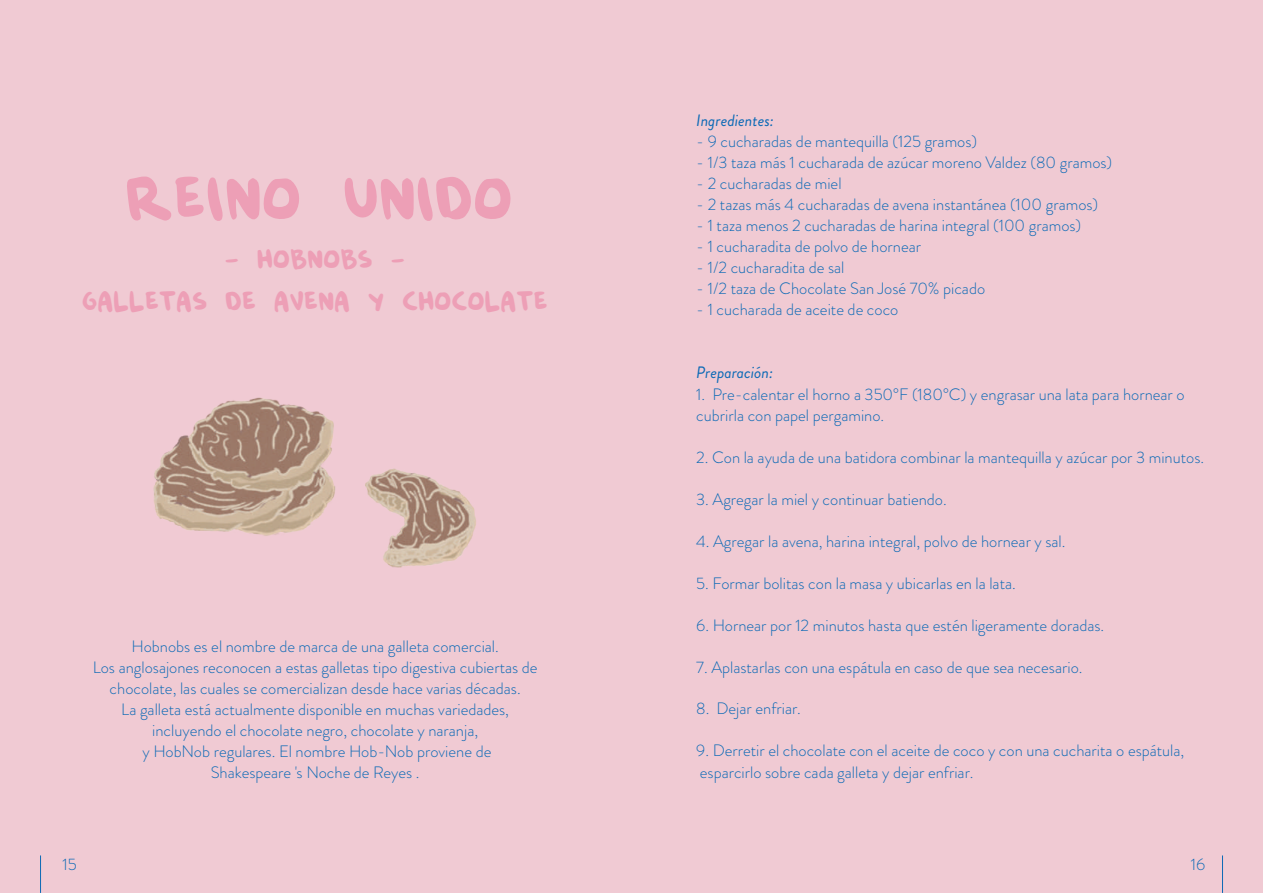
<style>
.page{position:relative;width:1263px;height:893px;background:#fff}
.page>*{position:absolute;margin:0;border:0;box-sizing:border-box;transform-origin:0 0}
.t1{font:82.95px "Malin Kundang Demo";color:#ed9fb6}
.t2{font:36px/42px "Malin Kundang Demo";color:#ed9fb6;text-align:center}
.t3{font:300 16.5px/21px "Brandon Grotesque";color:#0c6ab6}
.t4{font:italic 16.5px "Brandon Grotesque";color:#0c6ab6}
</style>
<div class="page">
<div style="left:0;top:0;width:1263px;height:892px;background:#f0cad3"></div>
<img style="left:153px;top:401px;width:323px;height:165px">
<h1 class="t1" style="left:127px;top:156px;width:389px">reino unido</h1>
<h2 class="t2" style="left:83px;top:237px;width:467px">- hobnobs -<br>galletas de avena y chocolate</h2>
<p class="t3" style="left:93px;top:636px;width:446px;text-align:center">Hobnobs es el nombre de marca de una galleta comercial.<br>Los anglosajones reconocen a estas galletas tipo digestiva cubiertas de chocolate, las cuales se comercializan desde hace varias décadas.<br>La galleta está actualmente disponible en muchas variedades, incluyendo el chocolate negro, chocolate y naranja,<br>y HobNob regulares. El nombre Hob-Nob proviene de<br>Shakespeare 's Noche de Reyes .</p>
<p class="t4" style="left:696px;top:109px;width:79px">Ingredientes:</p>
<p class="t3" style="left:696px;top:131px;width:282px">- 9 cucharadas de mantequilla (125 gramos)</p>
<p class="t3" style="left:696px;top:152px;width:417px">- 1/3 taza más 1 cucharada de azúcar moreno Valdez (80 gramos)</p>
<p class="t3" style="left:696px;top:173px;width:147px">- 2 cucharadas de miel</p>
<p class="t3" style="left:696px;top:194px;width:403px">- 2 tazas más 4 cucharadas de avena instantánea (100 gramos)</p>
<p class="t3" style="left:696px;top:215px;width:386px">- 1 taza menos 2 cucharadas de harina integral (100 gramos)</p>
<p class="t3" style="left:696px;top:236px;width:226px">- 1 cucharadita de polvo de hornear</p>
<p class="t3" style="left:696px;top:257px;width:150px">- 1/2 cucharadita de sal</p>
<p class="t3" style="left:696px;top:278px;width:290px">- 1/2 taza de Chocolate San José 70% picado</p>
<p class="t3" style="left:696px;top:299px;width:204px">- 1 cucharada de aceite de coco</p>
<p class="t4" style="left:696px;top:361px;width:79px">Preparación:</p>
<p class="t3" style="left:696px;top:383px;width:490px">1. Pre-calentar el horno a 350°F (180°C) y engrasar una lata para hornear o cubrirla con papel pergamino.</p>
<p class="t3" style="left:696px;top:446px;width:509px">2. Con la ayuda de una batidora combinar la mantequilla y azúcar por 3 minutos.</p>
<p class="t3" style="left:696px;top:488px;width:252px">3. Agregar la miel y continuar batiendo.</p>
<p class="t3" style="left:696px;top:530px;width:371px">4. Agregar la avena, harina integral, polvo de hornear y sal.</p>
<p class="t3" style="left:696px;top:572px;width:321px">5. Formar bolitas con la masa y ubicarlas en la lata.</p>
<p class="t3" style="left:696px;top:614px;width:409px">6. Hornear por 12 minutos hasta que estén ligeramente doradas.</p>
<p class="t3" style="left:696px;top:656px;width:388px">7. Aplastarlas con una espátula en caso de que sea necesario.</p>
<p class="t3" style="left:696px;top:698px;width:106px">8. Dejar enfriar.</p>
<p class="t3" style="left:696px;top:740px;width:490px">9. Derretir el chocolate con el aceite de coco y con una cucharita o espátula, esparcirlo sobre cada galleta y dejar enfriar.</p>
<p class="t3" style="left:62px;top:854px;width:16px">15</p>
<p class="t3" style="left:1191px;top:854px;width:16px">16</p>
</div>
